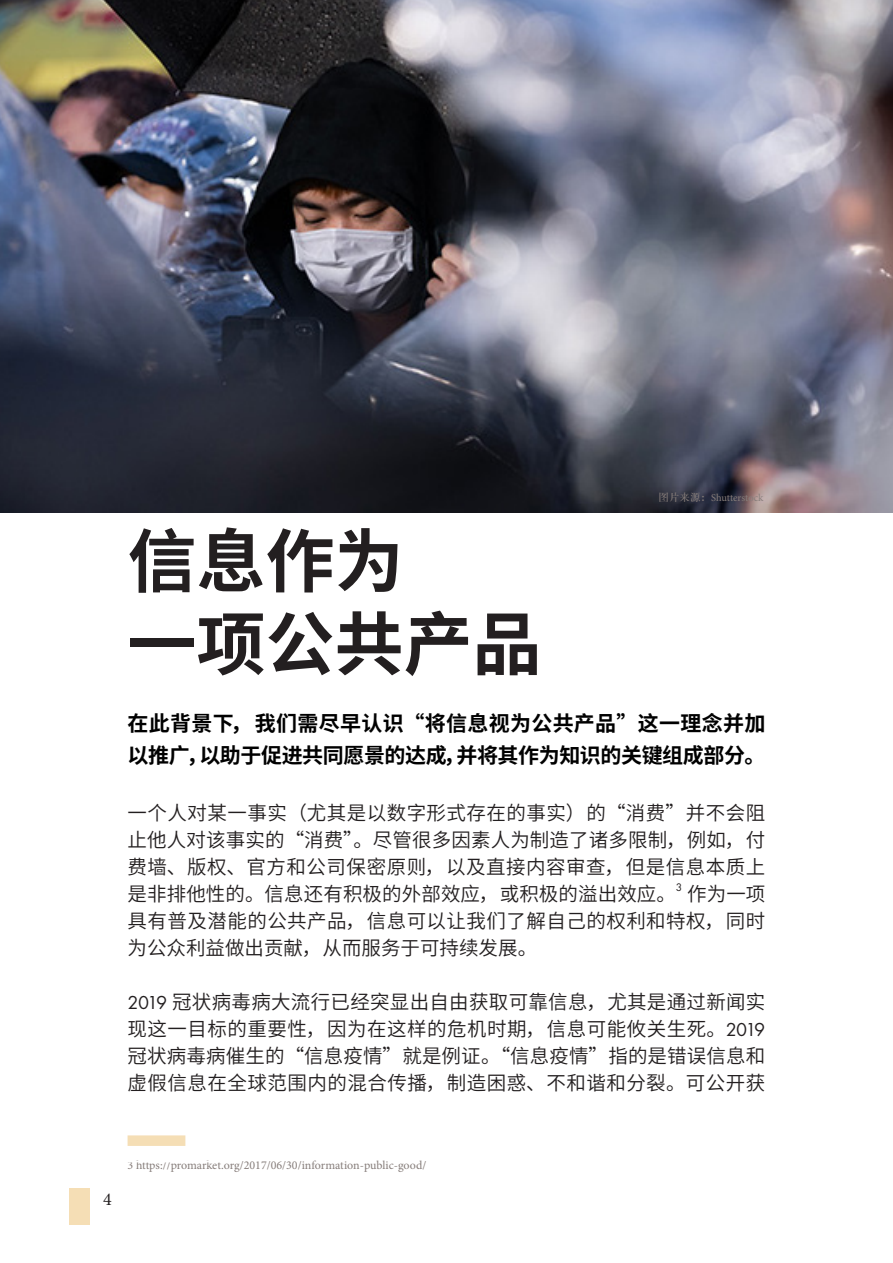
<style>
.page{position:relative;width:893px;height:1263px;background:#fff}
.page>*{position:absolute;margin:0;border:0;box-sizing:border-box;transform-origin:0 0}
.t1{font:700 69px/82.8px "Source Han Sans CN";color:#231f20}
.t2{font:700 21px/31.5px "Source Han Sans CN";letter-spacing:-.02em;color:#000}
.t3{font:19.5px/27px "Source Han Sans CN";letter-spacing:.025em;color:#231f20;text-align:justify}
.t4{font:18px "Minion Pro";color:#231f20}
.t5{font:12px "Minion Pro";letter-spacing:-.005em;color:#867d7a}
.t6{font:11.4px "Futura PT";color:#231f20}
.t7{font:10.5px "Minion Pro";letter-spacing:-.005em;color:#867d7a}
.s1{font-family:"DFP Song W7"}
.s2{font-family:"Futura PT"}
</style>
<div class="page">
<div style="left:69px;top:1188px;width:20px;height:37px;background:#f5deb5"></div>
<img style="left:0;top:0;width:893px;height:512px">
<div style="left:128px;top:1135px;width:57px;height:11px;background:#f5deb5"></div>
<p class="t7" style="left:659px;top:491px;width:106px"><span class="s1">图片来源：</span>Shutterstock</p>
<h1 class="t1" style="left:128px;top:521px;width:416px">信息作为<br>一项公共产品</h1>
<p class="t2" style="left:128px;top:708px;width:640px">在此背景下，我们需尽早认识“将信息视为公共产品”这一理念并加以推广，以助于促进共同愿景的达成，并将其作为知识的关键组成部分。</p>
<p class="t3" style="left:128px;top:800px;width:639px">一个人对某一事实（尤其是以数字形式存在的事实）的“消费”并不会阻止他人对该事实的“消费”。尽管很多因素人为制造了诸多限制，例如，付费墙、版权、官方和公司保密原则，以及直接内容审查，但是信息本质上是非排他性的。信息还有积极的外部效应，或积极的溢出效应。</p>
<p class="t6" style="left:676px;top:881px;width:8px">3</p>
<p class="t3" style="left:128px;top:881px;width:639px;text-indent:560px">作为一项具有普及潜能的公共产品，信息可以让我们了解自己的权利和特权，同时为公众利益做出贡献，从而服务于可持续发展。</p>
<p class="t3" style="left:128px;top:989px;width:639px"><span class="s2">2019</span> 冠状病毒病大流行已经突显出自由获取可靠信息，尤其是通过新闻实现这一目标的重要性，因为在这样的危机时期，信息可能攸关生死。<span class="s2">2019</span>冠状病毒病催生的“信息疫情”就是例证。“信息疫情”指的是错误信息和虚假信息在全球范围内的混合传播，制造困惑、不和谐和分裂。可公开获</p>
<p class="t4" style="left:103px;top:1187px;width:10px">4</p>
<p class="t5" style="left:128px;top:1157px;width:300px">3 https://promarket.org/2017/06/30/information-public-good/</p>
</div>
